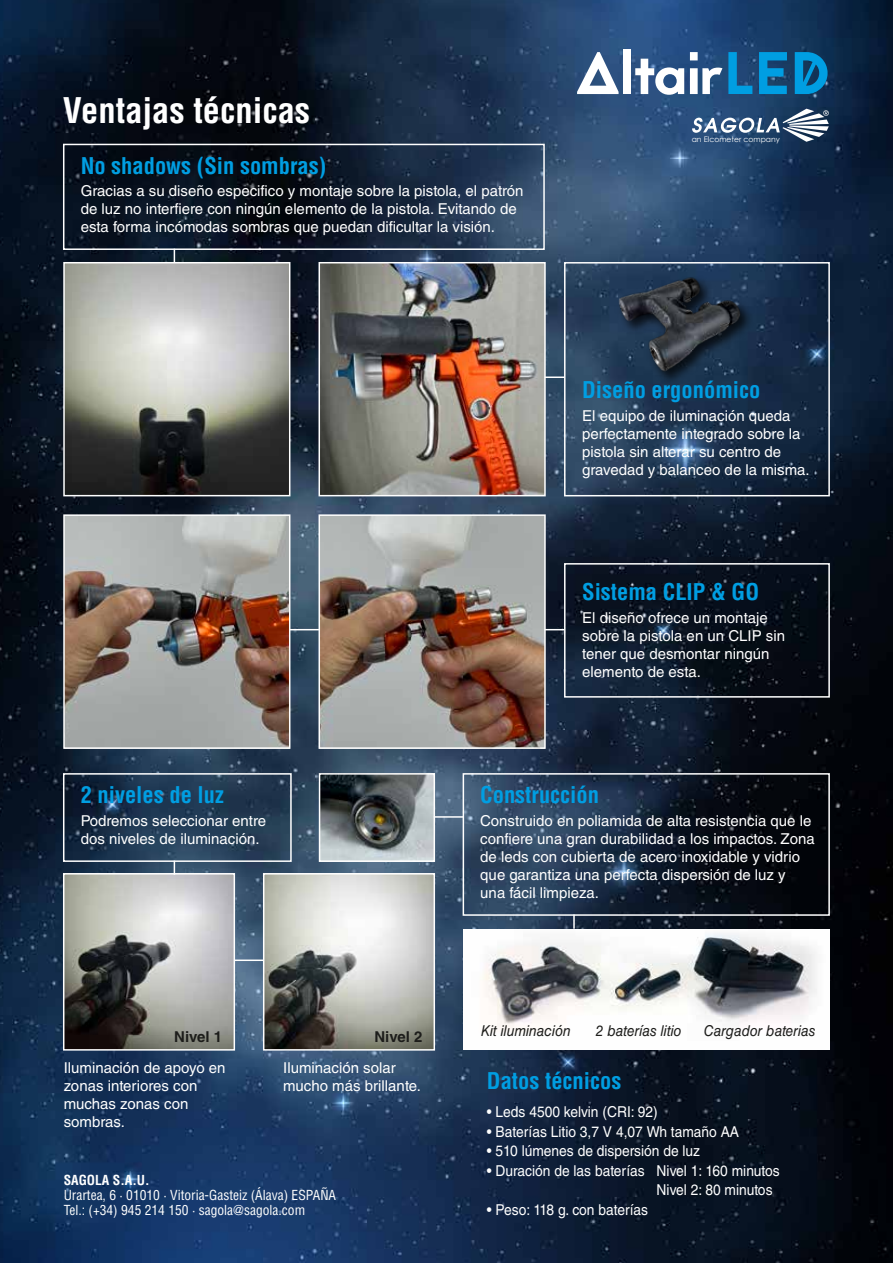
<style>
.page{position:relative;width:893px;height:1263px;background:#fff}
.page>*{position:absolute;margin:0;border:0;box-sizing:border-box;transform-origin:0 0}
.t1{font:59.85px "Jaapokkienchance";color:#fff}
.t2{font:700 condensed 34.5px "Helvetica LT Std";color:#fff}
.t3{font:700 condensed 22.5px "Helvetica LT Std";color:#009ee2}
.t4{font:15px/18px "Helvetica LT Std";color:#fff}
.t5{font:15px/19.5px "Helvetica LT Std";color:#fff;scale:.92 1}
.t6{font:italic 15px "Helvetica LT Std";color:#1d1d1b;scale:.92 1}
.t7{font:700 15px "Helvetica LT Std";color:#1d1d1b}
.t8{font:condensed 13.5px/15px "Helvetica LT Std";color:#fff}
.t9{font:700 condensed 13.5px "Helvetica LT Std";color:#fff}
.t10{font:7.65px "Century Gothic";color:#fff}
.s1{color:#009ee2}
</style>
<div class="page">
<img style="left:0;top:0;width:893px;height:1263px">
<img style="left:66px;top:265px;width:221px;height:228px">
<div style="left:63px;top:262px;width:227px;height:234px;border:2px solid #fff"></div>
<img style="left:266px;top:876px;width:166px;height:171px">
<div style="left:263px;top:873px;width:172px;height:177px;border:2px solid #fff"></div>
<img style="left:322px;top:776px;width:110px;height:83px">
<div style="left:319px;top:773px;width:116px;height:89px;border:2px solid #fff"></div>
<img style="left:463px;top:929px;width:366px;height:120px">
<img style="left:66px;top:876px;width:166px;height:171px">
<div style="left:63px;top:873px;width:172px;height:177px;border:2px solid #fff"></div>
<svg style="left:692px;top:109px;width:137px;height:33px"></svg>
<img style="left:612px;top:271px;width:146px;height:118px">
<img style="left:616px;top:272px;width:127px;height:104px">
<img style="left:322px;top:265px;width:221px;height:228px">
<div style="left:319px;top:262px;width:227px;height:234px;border:2px solid #fff"></div>
<div style="left:63px;top:144px;width:482px;height:106px;border:2px solid #fff"></div>
<div style="left:564px;top:262px;width:266px;height:234px;border:2px solid #fff"></div>
<svg style="left:174px;top:249px;width:1px;height:14px"></svg>
<div style="left:63px;top:773px;width:229px;height:89px;border:2px solid #fff"></div>
<svg style="left:174px;top:861px;width:1px;height:14px"></svg>
<div style="left:463px;top:773px;width:367px;height:143px;border:2px solid #fff"></div>
<svg style="left:573px;top:914px;width:2px;height:15px"></svg>
<hr style="left:545px;top:376px;width:20px;height:2px;background:#fff">
<img style="left:66px;top:517px;width:221px;height:229px">
<div style="left:63px;top:514px;width:227px;height:235px;border:2px solid #fff"></div>
<img style="left:322px;top:517px;width:221px;height:229px">
<div style="left:319px;top:514px;width:227px;height:235px;border:2px solid #fff"></div>
<div style="left:564px;top:563px;width:266px;height:135px;border:2px solid #fff"></div>
<svg style="left:545px;top:629px;width:20px;height:1px"></svg>
<hr style="left:289px;top:629px;width:30px;height:1px;background:#fff">
<hr style="left:234px;top:959px;width:30px;height:2px;background:#fff">
<hr style="left:434px;top:816px;width:29px;height:2px;background:#fff">
<h2 class="t2" style="left:63px;top:89px;width:249px">Ventajas técnicas</h2>
<h3 class="t3" style="left:81px;top:151px;width:247px">No shadows (Sin sombras)</h3>
<p class="t4" style="left:81px;top:182px;width:444px">Gracias a su diseño especifico y montaje sobre la pistola, el patrón de luz no interfiere con ningún elemento de la pistola. Evitando de esta forma incómodas sombras que puedan dificultar la visión.</p>
<h1 class="t1" style="left:574px;top:32px;width:259px">Altair<span class="s1">LED</span></h1>
<p class="t10" style="left:692px;top:134px;width:90px">an Elcometer company</p>
<h3 class="t3" style="left:582px;top:376px;width:180px">Diseño ergonómico</h3>
<p class="t4" style="left:582px;top:407px;width:229px">El equipo de iluminación queda perfectamente integrado sobre la pistola sin alterar su centro de gravedad y balanceo de la misma.</p>
<h3 class="t3" style="left:582px;top:578px;width:178px">Sistema CLIP &amp; GO</h3>
<p class="t4" style="left:582px;top:608px;width:204px">El diseño ofrece un montaje sobre la pistola en un CLIP sin tener que desmontar ningún elemento de esta.</p>
<h3 class="t3" style="left:81px;top:781px;width:145px">2 niveles de luz</h3>
<p class="t4" style="left:81px;top:811px;width:187px">Podremos seleccionar entre dos niveles de iluminación.</p>
<p class="t7" style="left:174px;top:1028px;width:50px">Nivel 1</p>
<p class="t7" style="left:374px;top:1028px;width:50px">Nivel 2</p>
<p class="t4" style="left:64px;top:1059px;width:163px">Iluminación de apoyo en zonas interiores con muchas zonas con sombras.</p>
<p class="t4" style="left:283px;top:1059px;width:139px">Iluminación solar mucho más brillante.</p>
<p class="t9" style="left:64px;top:1171px;width:87px">SAGOLA S.A.U.</p>
<p class="t8" style="left:64px;top:1187px;width:274px">Urartea, 6 · 01010 · Vitoria-Gasteiz (Álava) ESPAÑA<br>Tel.: (+34) 945 214 150 · sagola@sagola.com</p>
<h3 class="t3" style="left:480px;top:781px;width:120px">Construcción</h3>
<p class="t4" style="left:480px;top:811px;width:336px">Construido en poliamida de alta resistencia que le confiere una gran durabilidad a los impactos. Zona de leds con cubierta de acero inoxidable y vidrio que garantiza una perfecta dispersión de luz y<br>una fácil limpieza.</p>
<p class="t6" style="left:481px;top:1022px;width:99px">Kit iluminación</p>
<p class="t6" style="left:596px;top:1022px;width:95px">2 baterías litio</p>
<p class="t6" style="left:704px;top:1022px;width:123px">Cargador baterias</p>
<h3 class="t3" style="left:487px;top:1066px;width:136px">Datos técnicos</h3>
<p class="t5" style="left:487px;top:1102px;width:187px">• Leds 4500 kelvin (CRI: 92)</p>
<p class="t5" style="left:487px;top:1122px;width:276px">• Baterías Litio 3,7 V 4,07 Wh tamaño AA</p>
<p class="t5" style="left:487px;top:1141px;width:233px">• 510 lúmenes de dispersión de luz</p>
<p class="t5" style="left:657px;top:1161px;width:135px;text-indent:-170px">• Duración de las baterías Nivel 1: 160 minutos<br>Nivel 2: 80 minutos</p>
<p class="t5" style="left:487px;top:1200px;width:177px">• Peso: 118 g. con baterías</p>
</div>
